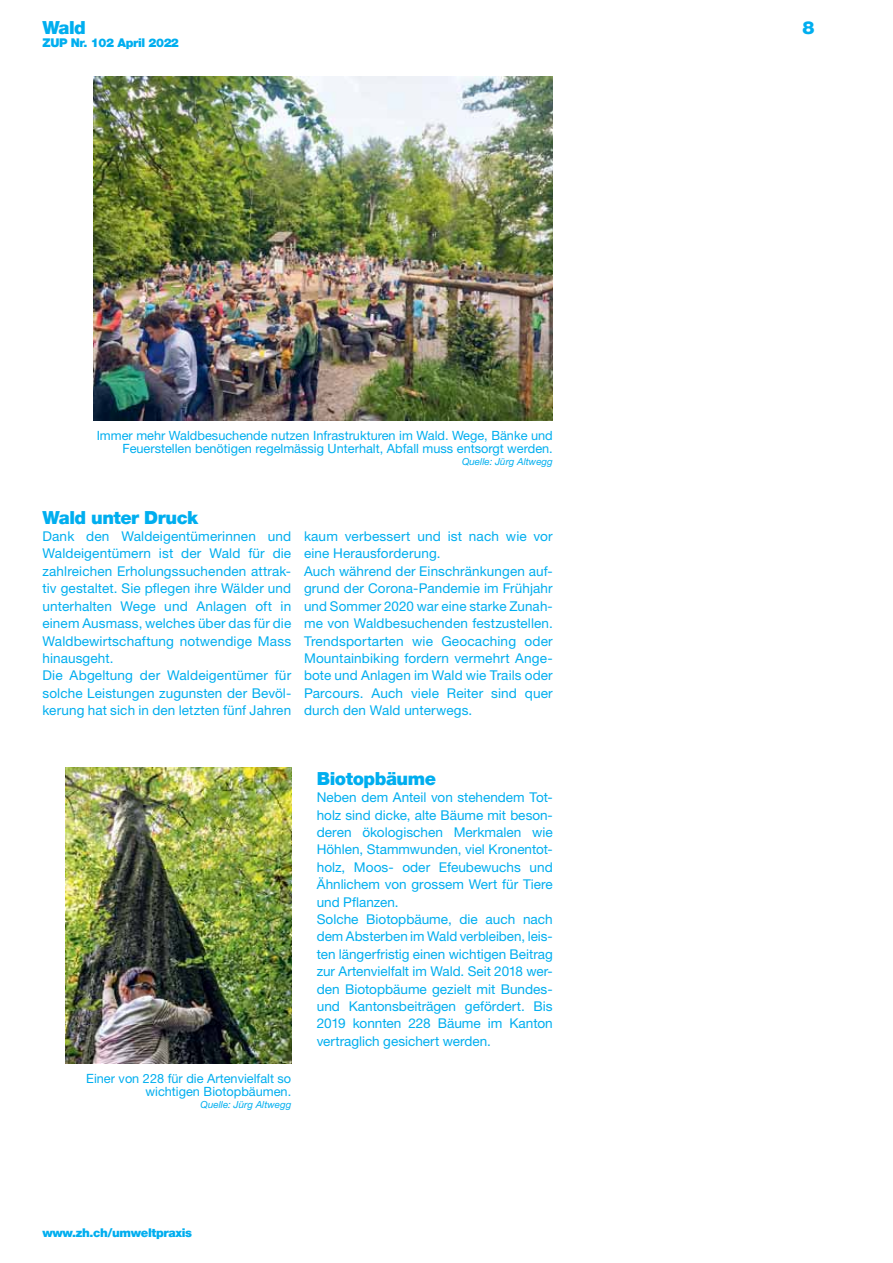
<style>
.page{position:relative;width:893px;height:1263px;background:#fff}
.page>*{position:absolute;margin:0;border:0;box-sizing:border-box;transform-origin:0 0}
.t1{font:900 18px "Helvetica Neue LT Com";letter-spacing:-.025em;color:#00aeef}
.t2{font:13.5px/17.4px "Helvetica Neue LT Std";letter-spacing:.01em;color:#00aeef}
.t3{font:12.75px/13.5px "Helvetica Neue LT Std";color:#00aeef;text-align:right}
.t4{font:900 12px "Helvetica Neue LT Com";letter-spacing:-.03em;color:#00aeef}
.t5{font:italic 9.75px "Helvetica Neue LT Std";color:#00aeef}
</style>
<div class="page">
<img style="left:94px;top:76px;width:459px;height:344px">
<img style="left:66px;top:767px;width:225px;height:296px">
<h1 class="t1" style="left:42px;top:21px;width:45px">Wald</h1>
<p class="t4" style="left:42px;top:38px;width:138px">ZUP Nr. 102 April 2022</p>
<p class="t3" style="left:97px;top:430px;width:458px">Immer mehr Waldbesuchende nutzen Infrastrukturen im Wald. Wege, Bänke und<br>Feuerstellen benötigen regelmässig Unterhalt, Abfall muss entsorgt werden.</p>
<p class="t5" style="left:462px;top:458px;width:92px">Quelle: Jürg Altwegg</p>
<h1 class="t1" style="left:42px;top:511px;width:157px">Wald unter Druck</h1>
<p class="t2" style="left:42px;top:529px;width:250px">Dank den Waldeigentümerinnen und Waldeigentümern ist der Wald für die zahlreichen Erholungssuchenden attrak&shy;tiv gestaltet. Sie pflegen ihre Wälder und unterhalten Wege und Anlagen oft in einem Ausmass, welches über das für die Waldbewirtschaftung notwendige Mass hinausgeht.<br>Die Abgeltung der Waldeigentümer für solche Leistungen zugunsten der Bevöl&shy;kerung hat sich in den letzten fünf Jahren</p>
<p class="t2" style="left:304px;top:529px;width:250px">kaum verbessert und ist nach wie vor eine Herausforderung.<br>Auch während der Einschränkungen auf&shy;grund der Corona-Pandemie im Frühjahr und Sommer 2020 war eine starke Zunah&shy;me von Waldbesuchenden festzustellen.<br>Trendsportarten wie Geocaching oder Mountainbiking fordern vermehrt Ange&shy;bote und Anlagen im Wald wie Trails oder Parcours. Auch viele Reiter sind quer durch den Wald unterwegs.</p>
<p class="t3" style="left:86px;top:1073px;width:206px">Einer von 228 für die Artenvielfalt so wichtigen Biotopbäumen.</p>
<p class="t5" style="left:201px;top:1100px;width:92px">Quelle: Jürg Altwegg</p>
<h1 class="t1" style="left:317px;top:772px;width:121px">Biotopbäume</h1>
<p class="t2" style="left:317px;top:790px;width:238px">Neben dem Anteil von stehendem Tot&shy;holz sind dicke, alte Bäume mit beson&shy;deren ökologischen Merkmalen wie Höhlen, Stammwunden, viel Kronentot&shy;holz, Moos- oder Efeubewuchs und Ähnlichem von grossem Wert für Tiere und Pflanzen.<br>Solche Biotopbäume, die auch nach dem Absterben im Wald verbleiben, leis&shy;ten längerfristig einen wichtigen Beitrag zur Artenvielfalt im Wald. Seit 2018 wer&shy;den Biotopbäume gezielt mit Bundes&shy;und Kantonsbeiträgen gefördert. Bis 2019 konnten 228 Bäume im Kanton vertraglich gesichert werden.</p>
<p class="t4" style="left:42px;top:1228px;width:151px">www.zh.ch/umweltpraxis</p>
<h1 class="t1" style="left:802px;top:21px;width:14px">8</h1>
</div>
